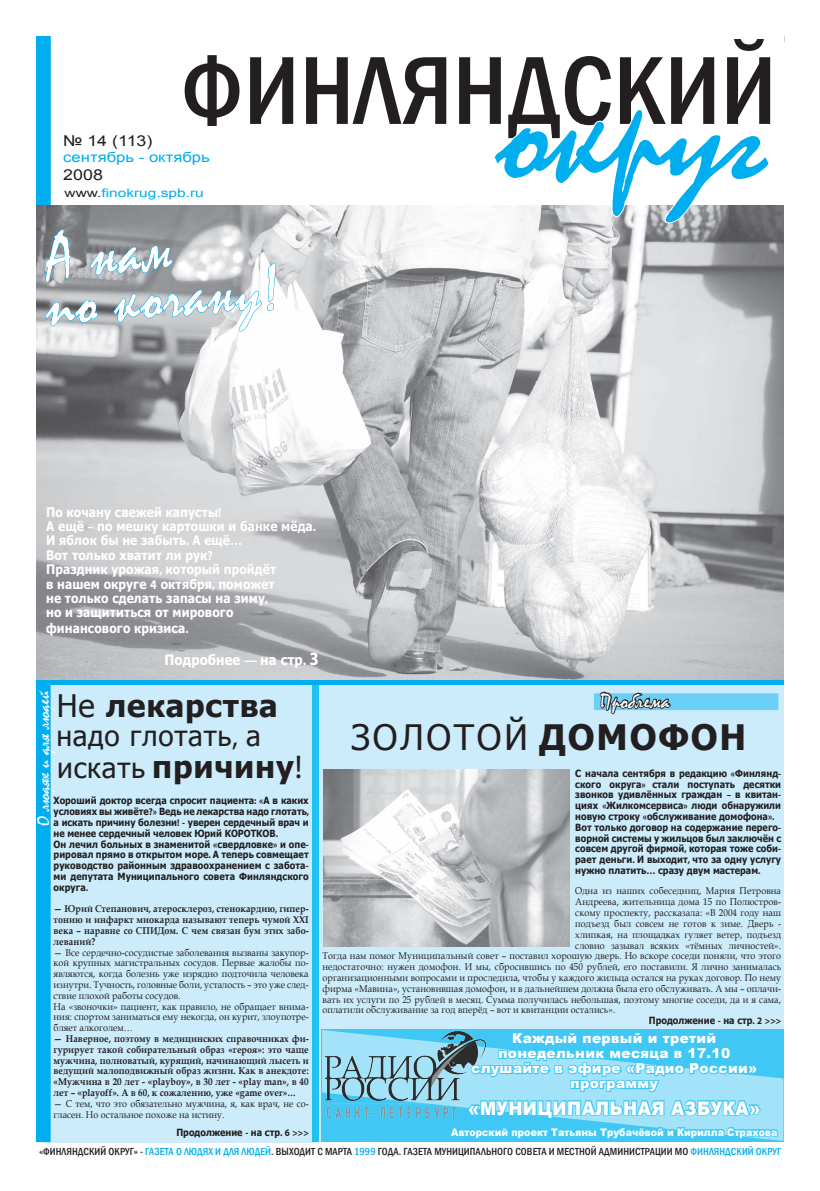
<style>
.page{position:relative;width:820px;height:1191px;background:#fff}
.page>*{position:absolute;margin:0;border:0;box-sizing:border-box;transform-origin:0 0}
.t1{font:150px "Mistral";color:#00aeef}
.t2{font:500 condensed 100px "Franklin Gothic";color:#231f20}
.t3{font:66px "Mistral";color:#fff;scale:.91 1}
.t4{font:35px "Tahoma";letter-spacing:.075em;color:#231f20}
.t5{font:700 31px "Tahoma";letter-spacing:.025em;color:#231f20}
.t6{font:28px "Tahoma";letter-spacing:.025em;color:#231f20}
.t7{font:22px "Mistral";letter-spacing:.025em;color:#fff}
.t8{font:19px "Mistral";color:#fff}
.t9{font:900 18.7px "Arial";letter-spacing:.025em;color:#fff;scale:.91 1}
.t10{font:15px "Arial";color:#231f20;scale:1.19 1}
.t11{font:700 14.3px "Tahoma";letter-spacing:.01em;color:#fff;scale:.91 1}
.t12{font:14px "Arial";color:#00aeef;scale:1.19 1}
.t13{font:900 13.8px/15px "Arial";letter-spacing:.025em;color:#fff;text-align:center}
.t14{font:700 13.2px/14.4px "Tahoma";letter-spacing:.01em;color:#fff;scale:.91 1}
.t15{font:11.7px "Arial";color:#00aeef;scale:1.32 1}
.t16{font:500 condensed 10.5px "Franklin Gothic";letter-spacing:.005em;color:#231f20}
.t17{font:900 10.5px "Arial";letter-spacing:.005em;color:#fff;scale:.91 1}
.t18{font:9.9px/10.8px "Book Antiqua";letter-spacing:.01em;color:#231f20;scale:.91 1}
.t19{font:700 9.9px/10.8px "Tahoma";letter-spacing:.005em;color:#231f20;scale:.91 1}
.t20{font:700 9.9px/10.8px "Book Antiqua";letter-spacing:.005em;color:#231f20;text-align:justify;scale:.91 1}
.s1{color:#231f20}
.s2{font-family:"Myriad"}
.s3{font-family:"Myriad";font-size:18.7px}
.s4{font-weight:400}
.s5{font-weight:400;font-size:28px}
.s6{font-family:"Myriad";font-weight:400;font-size:33px}
.s7{font-weight:700}
.s8{color:#00aeef}
</style>
<div class="page">
<div style="left:37px;top:36px;width:13px;height:169px;background:#00aeef"></div>
<div style="left:36px;top:36px;width:15px;height:170px;border:1px solid #00aeef"></div>
<img style="left:36px;top:205px;width:747px;height:475px">
<svg style="left:492px;top:205px;width:278px;height:20px"></svg>
<div style="left:36px;top:680px;width:747px;height:5px;background:#00aeef"></div>
<div style="left:45px;top:685px;width:269px;height:457px;background:#ccecfb"></div>
<div style="left:314px;top:685px;width:469px;height:456px;background:#ccecfb"></div>
<div style="left:312px;top:685px;width:6px;height:457px;background:#1fc2f3"></div>
<div style="left:36px;top:685px;width:14px;height:456px;background:#00aeef"></div>
<div style="left:36px;top:685px;width:15px;height:457px;border:1px solid #00aeef"></div>
<svg style="left:322px;top:1030px;width:461px;height:111px;background:#4ccaf4"></svg>
<img style="left:324px;top:769px;width:245px;height:177px">
<img style="left:325px;top:1031px;width:123px;height:90px">
<svg style="left:448px;top:1030px;width:331px;height:111px;background:#64cdf0"></svg>
<div style="left:593px;top:693px;width:185px;height:17px;background:#6bcff6"></div>
<svg style="left:598px;top:691px;width:74px;height:24px"></svg>
<svg style="left:42px;top:229px;width:237px;height:103px;background:#acbac1"></svg>
<h2 class="t2" style="left:180px;top:25px;width:597px">ФИНЛЯНДСКИЙ</h2>
<h3 class="t12" style="left:63px;top:148px;width:125px">сентябрь - октябрь</h3>
<h3 class="t10" style="left:63px;top:165px;width:35px">2008</h3>
<h1 class="t1" style="left:497px;top:41px;width:272px">округ</h1>
<h3 class="t10" style="left:63px;top:130px;width:76px">№ 14 (113)</h3>
<p class="t15" style="left:64px;top:185px;width:107px"><span class="s1">www.</span>finokrug.spb.ru</p>
<h3 class="t3" style="left:44px;top:217px;width:138px;rotate:-4deg">А нам</h3>
<h3 class="t3" style="left:43px;top:265px;width:259px;rotate:-4deg">по кочану!</h3>
<p class="t14" style="left:46px;top:504px;width:298px">По кочану свежей капусты<span class="s2">!<br></span>А ещё <span class="s2">–</span> по мешку картошки и банке мёда<span class="s2">.<br></span>И яблок бы не забыть<span class="s2">.</span> А ещё<span class="s2">…<br></span>Вот только хватит ли рук<span class="s2">?<br></span>Праздник урожая<span class="s2">,</span> который пройдёт<br>в нашем округе <span class="s2">4</span> октября<span class="s2">,</span> поможет<br>не только сделать запасы на зиму<span class="s2">,<br></span>но и защититься от мирового</p>
<h3 class="t14" style="left:46px;top:620px;width:158px">финансового кризиса<span class="s2">.</span></h3>
<h3 class="t11" style="left:164px;top:650px;width:171px">Подробнее <span class="s2">—</span> на стр<span class="s2">.</span> <span class="s3">3</span></h3>
<h3 class="t8" style="left:32px;top:826px;width:137px;rotate:-90deg">О людях и для людей</h3>
<h3 class="t5" style="left:57px;top:683px;width:222px"><span class="s4">Не</span> лекарства</h3>
<h3 class="t6" style="left:56px;top:716px;width:206px">надо глотать<span class="s2">,</span> а</h3>
<h3 class="t5" style="left:57px;top:744px;width:247px"><span class="s5">искать</span> причину<span class="s6">!</span></h3>
<p class="t19" style="left:54px;top:794px;width:282px">Хороший доктор всегда спросит пациента<span class="s2">: «</span>А в каких условиях вы живёте<span class="s2">?»</span> Ведь не лекарства надо глотать<span class="s2">, </span>а искать причину болезни<span class="s2">! -</span> уверен сердечный врач и не менее сердечный человек Юрий КОРОТКОВ<span class="s2">.<br></span>Он лечил больных в знаменитой <span class="s2">«</span>свердловке<span class="s2">»</span> и опе&shy;рировал прямо в открытом море<span class="s2">.</span> А теперь совмещает руководство районным здравоохранением с забота&shy;ми депутата Муниципального совета Финляндского округа<span class="s2">.</span></p>
<p class="t20" style="left:54px;top:903px;width:282px">— Юрий Степанович, атеросклероз, стенокардию, гипер&shy;тонию и инфаркт миокарда называют теперь чумой XXI века – наравне со СПИДом. С чем связан бум этих забо&shy;леваний?</p>
<p class="t18" style="left:54px;top:946px;width:282px">— Все сердечно-сосудистые заболевания вызваны закупор&shy;кой крупных магистральных сосудов. Первые жалобы по&shy;являются, когда болезнь уже изрядно подточила человека изнутри. Тучность, головные боли, усталость – это уже след&shy;ствие плохой работы сосудов.<br>На «звоночки» пациент, как правило, не обращает внима&shy;ния: спортом заниматься ему некогда, он курит, злоупотре&shy;бляет алкоголем…</p>
<p class="t20" style="left:54px;top:1033px;width:282px">— Наверное, поэтому в медицинских справочниках фи&shy;гурирует такой собирательный образ «героя»: это чаще мужчина, полноватый, курящий, начинающий лысеть и ведущий малоподвижный образ жизни. Как в анекдоте: «Мужчина в 20 лет - «playboy», в 30 лет - «play man», в 40 лет – «playoff». А в 60, к сожалению, уже «game over»…</p>
<p class="t18" style="left:54px;top:1097px;width:282px">— С тем, что это обязательно мужчина, я, как врач, не со&shy;гласен. Но остальное похоже на истину.</p>
<p class="t19" style="left:176px;top:1126px;width:147px">Продолжение <span class="s2">-</span> на стр<span class="s2">. 6 &gt;&gt;&gt;</span></p>
<h3 class="t7" style="left:599px;top:687px;width:71px">Проблема</h3>
<h3 class="t4" style="left:351px;top:714px;width:396px">ЗОЛОТОЙ <span class="s7">ДОМОФОН</span></h3>
<p class="t19" style="left:575px;top:767px;width:228px">С начала сентября в редакцию <span class="s2">«</span>Финлянд&shy;ского округа<span class="s2">»</span> стали поступать десятки звонков удивлённых граждан <span class="s2">–</span> в квитан&shy;циях <span class="s2">«</span>Жилкомсервиса<span class="s2">»</span> люди обнаружили новую строку <span class="s2">«</span>обслуживание домофона<span class="s2">».<br></span>Вот только договор на содержание перего&shy;ворной системы у жильцов был заключён с совсем другой фирмой<span class="s2">,</span> которая тоже соби&shy;рает деньги<span class="s2">.</span> И выходит<span class="s2">,</span> что за одну услугу нужно платить<span class="s2">…</span> сразу двум мастерам<span class="s2">.</span></p>
<p class="t18" style="left:575px;top:885px;width:228px">Одна из наших собеседниц, Мария Петровна</p>
<p class="t18" style="left:575px;top:896px;width:227px">Андреева, жительница дома 15 по Полюстров-</p>
<p class="t18" style="left:575px;top:907px;width:227px">скому проспекту, рассказала: «В 2004 году наш</p>
<p class="t18" style="left:575px;top:918px;width:228px">подъезд был совсем не готов к зиме. Дверь -</p>
<p class="t18" style="left:575px;top:928px;width:228px">хлипкая, на площадках гуляет ветер, подъезд</p>
<p class="t18" style="left:575px;top:939px;width:228px">словно зазывал всяких «тёмных личностей».</p>
<p class="t18" style="left:322px;top:950px;width:505px">Тогда нам помог Муниципальный совет – поставил хорошую дверь. Но вскоре соседи поняли, что этого</p>
<p class="t18" style="left:322px;top:961px;width:505px">недостаточно: нужен домофон. И мы, сбросившись по 450 рублей, его поставили. Я лично занималась</p>
<p class="t18" style="left:322px;top:972px;width:505px">организационными вопросами и проследила, чтобы у каждого жильца остался на руках договор. По нему</p>
<p class="t18" style="left:322px;top:982px;width:505px">фирма «Мавина», установившая домофон, и в дальнейшем должна была его обслуживать. А мы – оплачи-</p>
<p class="t18" style="left:322px;top:993px;width:505px">вать их услуги по 25 рублей в месяц. Сумма получилась небольшая, поэтому многие соседи, да и я сама,</p>
<p class="t18" style="left:322px;top:1004px;width:323px">оплатили обслуживание за год вперёд – вот и квитанции остались».</p>
<p class="t19" style="left:648px;top:1014px;width:147px">Продолжение <span class="s2">-</span> на стр<span class="s2">. 2 &gt;&gt;&gt;</span></p>
<h3 class="t13" style="left:471px;top:1030px;width:288px">Каждый первый и третий понедельник месяца в 17.10 слушайте в эфире «Радио России» программу</h3>
<h3 class="t9" style="left:468px;top:1094px;width:322px">«МУНИЦИПАЛЬНАЯ АЗБУКА»</h3>
<p class="t17" style="left:451px;top:1124px;width:360px">Авторский проект Татьяны Трубачёвой и Кирилла Страхова</p>
<p class="t16" style="left:39px;top:1144px;width:743px">«ФИНЛЯНДСКИЙ ОКРУГ» - <span class="s8">ГАЗЕТА О ЛЮДЯХ И ДЛЯ ЛЮДЕЙ</span>. ВЫХОДИТ С МАРТА <span class="s8">1999</span> ГОДА. ГАЗЕТА МУНИЦИПАЛЬНОГО СОВЕТА И МЕСТНОЙ АДМИНИСТРАЦИИ МО <span class="s8">ФИНЛЯНДСКИЙ ОКРУГ</span></p>
</div>
